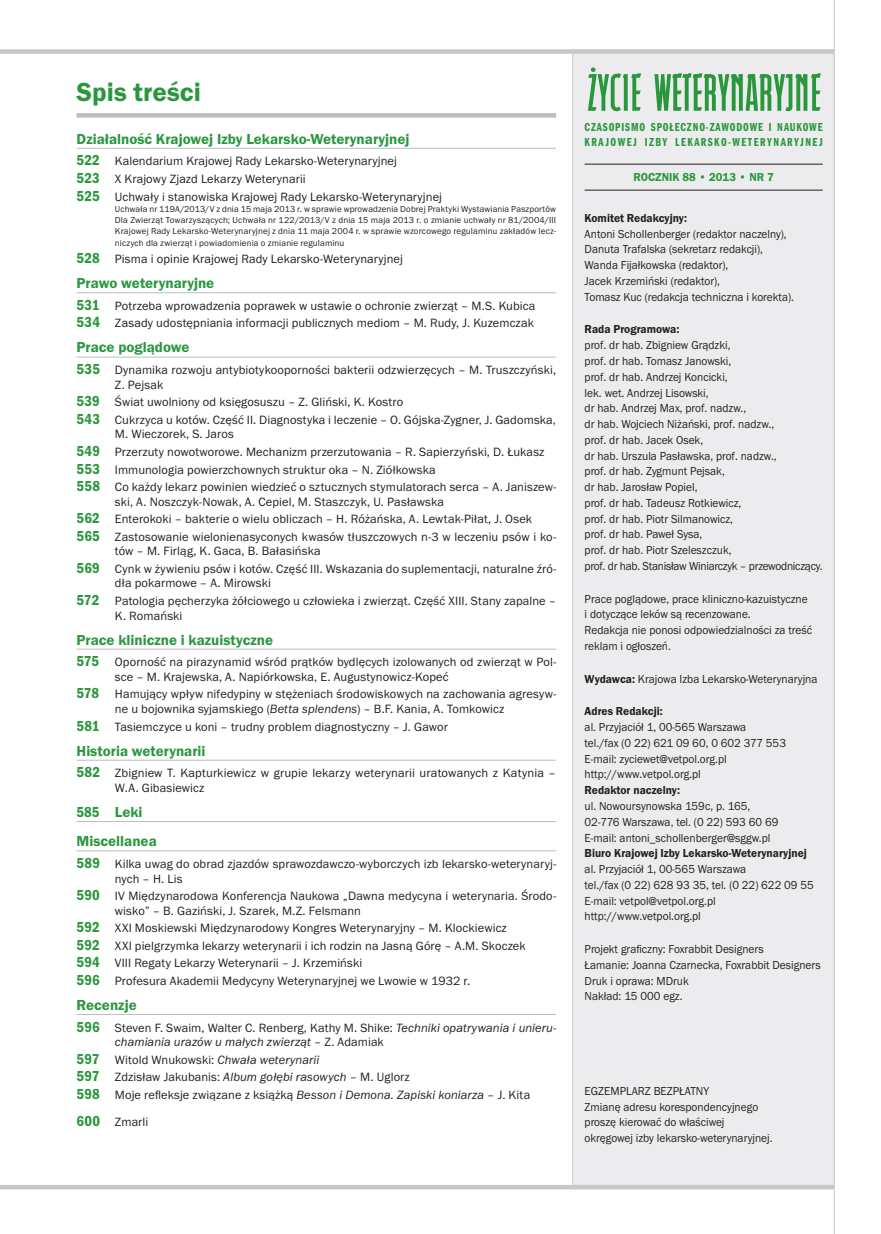
<style>
.page{position:relative;width:881px;height:1234px;background:#fff}
.page>*{position:absolute;margin:0;border:0;box-sizing:border-box;transform-origin:0 0}
.t1{font:600 27px "Franklin Gothic Itc TEE Dm";color:#2a973d}
.t2{font:600 15px/29.2px "Franklin Gothic Itc TEE Dm";color:#2a973d}
.t3{font:12.45px/17.5px "Franklin Gothic Itc TEE";letter-spacing:.01em;color:#231f20}
.t4{font:italic 12.45px/14.5px "Franklin Gothic Itc TEE";letter-spacing:.005em;color:#231f20}
.t5{font:12px/15.8px "Franklin Gothic Itc TEE";color:#231f20;scale:.95 1}
.t6{font:600 12px "Franklin Gothic Itc TEE Dm";color:#231f20;scale:.95 1}
.t7{font:12px/14.4px "Franklin Got Itc TOT Dem Com";letter-spacing:.085em;color:#2a973d}
.t8{font:600 12px "Franklin Gothic Itc TEE Dm";color:#2a973d;scale:.95 1}
.t9{font:9px/11.2px "Franklin Gothic Itc TEE";letter-spacing:.015em;color:#231f20;text-align:justify}
.s1{font-family:"Franklin Got Itc TOT Dem Con";font-size:15px;color:#2a973d}
.s2{font-style:italic}
.s3{font-family:"Franklin Got Itc TOT Dem Con";font-weight:400}
.s4{font-family:"Franklin Got Itc TOT Dem Con";font-style:normal;font-size:15px;color:#2a973d}
.s5{font-style:normal}
.s6{font-family:"Franklin Gothic Itc TEE Dm";font-weight:600}
</style>
<div class="page">
<div style="left:77px;top:113px;width:479px;height:5px;background:#bcbdc0"></div>
<hr style="left:77px;top:148px;width:479px;height:1px;background:#bcbdc0">
<hr style="left:77px;top:292px;width:479px;height:1px;background:#bcbdc0">
<hr style="left:77px;top:356px;width:479px;height:1px;background:#bcbdc0">
<hr style="left:77px;top:648px;width:479px;height:1px;background:#bcbdc0">
<hr style="left:77px;top:759px;width:479px;height:1px;background:#bcbdc0">
<hr style="left:77px;top:821px;width:479px;height:1px;background:#bcbdc0">
<hr style="left:77px;top:850px;width:479px;height:1px;background:#bcbdc0">
<hr style="left:77px;top:1013px;width:479px;height:1px;background:#bcbdc0">
<div style="left:573px;top:49px;width:260px;height:1139px;background:#ececee"></div>
<hr style="left:584px;top:164px;width:238px;height:1px;background:#231f20">
<hr style="left:584px;top:190px;width:238px;height:1px;background:#231f20">
<svg style="left:654px;top:73px;width:166px;height:38px"></svg>
<svg style="left:588px;top:67px;width:53px;height:44px"></svg>
<hr style="left:572px;top:49px;width:1px;height:1137px;background:#c7c8ca">
<hr style="left:833px;top:0;width:1px;height:1233px;background:#c7c8ca">
<div style="left:0;top:49px;width:833px;height:5px;background:#c7c8ca"></div>
<div style="left:0;top:1184px;width:833px;height:5px;background:#c7c8ca"></div>
<h1 class="t1" style="left:77px;top:77px;width:126px">Spis treści</h1>
<p class="t2" style="left:77px;top:124px;width:334px">Działalność Krajowej Izby Lekarsko-Weterynaryjnej</p>
<p class="t3" style="left:77px;top:153px;width:367px"><span class="s1">522</span> Kalendarium Krajowej Rady Lekarsko-Weterynaryjnej<br><span class="s1">523</span> X Krajowy Zjazd Lekarzy Weterynarii<br><span class="s1">525</span> Uchwały i stanowiska Krajowej Rady Lekarsko‑Weterynaryjnej</p>
<p class="t9" style="left:115px;top:203px;width:442px">Uchwała nr 119A/2013/V z dnia 15 maja 2013 r. w sprawie wprowadzenia Dobrej Praktyki Wystawiania Paszportów Dla Zwierząt Towarzyszących; Uchwała nr 122/2013/V z dnia 15 maja 2013 r. o zmianie uchwały nr 81/2004/III Krajowej Rady Lekarsko-Weterynaryjnej z dnia 11 maja 2004 r. w sprawie wzorcowego regulaminu zakładów lecz&shy;niczych dla zwierząt i powiadomienia o zmianie regulaminu</p>
<p class="t3" style="left:77px;top:250px;width:328px"><span class="s1">528</span> Pisma i opinie Krajowej Rady Lekarsko-Weterynaryjnej</p>
<p class="t2" style="left:77px;top:268px;width:139px">Prawo weterynaryjne</p>
<p class="t3" style="left:77px;top:297px;width:460px"><span class="s1">531</span> Potrzeba wprowadzenia poprawek w ustawie o ochronie zwierząt – M.S. Kubica<br><span class="s1">534</span> Zasady udostępniania informacji publicznych mediom – M. Rudy, J. Kuzemczak</p>
<p class="t2" style="left:77px;top:333px;width:114px">Prace poglądowe</p>
<p class="t3" style="left:115px;top:363px;width:442px;line-height:14.5px;text-indent:-38px"><span class="s1">535</span> Dynamika rozwoju antybiotykooporności bakterii odzwierzęcych – M. Truszczyński,<br>Z. Pejsak</p>
<p class="t3" style="left:77px;top:393px;width:480px"><span class="s1">539</span> Świat uwolniony od księgosuszu – Z. Gliński, K. Kostro<br><span class="s1">543</span> Cukrzyca u kotów. Część II. Diagnostyka i leczenie – O. Gójska-Zygner, J. Gadomska,</p>
<p class="t3" style="left:77px;top:425px;width:481px;text-indent:38px">M. Wieczorek, S. Jaros<br><span class="s1">549</span> Przerzuty nowotworowe. Mechanizm przerzutowania – R. Sapierzyński, D. Łukasz <span class="s1">553</span> Immunologia powierzchownych struktur oka – N. Ziółkowska<br><span class="s1">558</span> Co każdy lekarz powinien wiedzieć o sztucznych stymulatorach serca – A. Janiszew-</p>
<p class="t3" style="left:77px;top:493px;width:481px;text-indent:38px">ski, A. Noszczyk-Nowak, A. Cepiel, M. Staszczyk, U. Pasławska<br><span class="s1">562</span> Enterokoki – bakterie o wielu obliczach – H. Różańska, A. Lewtak-Piłat, J. Osek<br><span class="s1">565</span> Zastosowanie wielonienasyconych kwasów tłuszczowych n-3 w leczeniu psów i ko-</p>
<p class="t3" style="left:77px;top:542px;width:481px;text-indent:38px">tów – M. Firląg, K. Gaca, B. Bałasińska<br><span class="s1">569</span> Cynk w żywieniu psów i kotów. Część III. Wskazania do suplementacji, naturalne źró-</p>
<p class="t3" style="left:77px;top:574px;width:481px;text-indent:38px">dła pokarmowe – A. Mirowski<br><span class="s1">572</span> Patologia pęcherzyka żółciowego u człowieka i zwierząt. Część XIII. Stany zapalne –</p>
<p class="t3" style="left:115px;top:606px;width:69px">K. Romański</p>
<p class="t2" style="left:77px;top:625px;width:198px">Prace kliniczne i kazuistyczne</p>
<p class="t3" style="left:115px;top:655px;width:442px;line-height:14.5px;text-indent:-38px"><span class="s1">575</span> Oporność na pirazynamid wśród prątków bydlęcych izolowanych od zwierząt w Pol&shy;sce – M. Krajewska, A. Napiórkowska, E. Augustynowicz-Kopeć</p>
<p class="t3" style="left:115px;top:687px;width:442px;line-height:14.5px;text-indent:-38px"><span class="s1">578</span> Hamujący wpływ nifedypiny w stężeniach środowiskowych na zachowania agresyw&shy;ne u bojownika syjamskiego (<span class="s2">Betta splendens</span>) – B.F. Kania, A. Tomkowicz</p>
<p class="t3" style="left:77px;top:717px;width:372px"><span class="s1">581</span> Tasiemczyce u koni – trudny problem diagnostyczny – J. Gawor</p>
<p class="t2" style="left:77px;top:736px;width:130px">Historia weterynarii</p>
<p class="t3" style="left:115px;top:766px;width:442px;line-height:14.5px;text-indent:-38px"><span class="s1">582</span> Zbigniew T. Kapturkiewicz w grupie lekarzy weterynarii uratowanych z Katynia –<br>W.A. Gibasiewicz</p>
<p class="t2" style="left:77px;top:797px;width:82px"><span class="s3">585</span> Leki<br>Miscellanea</p>
<p class="t3" style="left:115px;top:856px;width:442px;line-height:14.5px;text-indent:-38px"><span class="s1">589</span> Kilka uwag do obrad zjazdów sprawozdawczo-wyborczych izb lekarsko-weterynaryj&shy;nych – H. Lis</p>
<p class="t3" style="left:115px;top:888px;width:442px;line-height:14.5px;text-indent:-38px"><span class="s1">590</span> IV Międzynarodowa Konferencja Naukowa „Dawna medycyna i weterynaria. Środo&shy;wisko” – B. Gaziński, J. Szarek, M.Z. Felsmann</p>
<p class="t3" style="left:77px;top:919px;width:450px"><span class="s1">592</span> XXI Moskiewski Międzynarodowy Kongres Weterynaryjny – M. Klockiewicz <span class="s1">592</span> XXI pielgrzymka lekarzy weterynarii i ich rodzin na Jasną Górę – A.M. Skoczek <span class="s1">594</span> VIII Regaty Lekarzy Weterynarii – J. Krzemiński<br><span class="s1">596</span> Profesura Akademii Medycyny Weterynaryjnej we Lwowie w 1932 r.</p>
<p class="t2" style="left:77px;top:990px;width:62px">Recenzje</p>
<p class="t4" style="left:115px;top:1020px;width:442px;text-indent:-38px"><span class="s4">596</span> <span class="s5">Steven F. Swaim, Walter C. Renberg, Kathy M. Shike:</span> Techniki opatrywania i unieru&shy;chamiania urazów u małych zwierząt <span class="s5">– Z. Adamiak</span></p>
<p class="t3" style="left:77px;top:1050px;width:455px"><span class="s1">597</span> Witold Wnukowski: <span class="s2">Chwała weterynarii<br></span><span class="s1">597</span> Zdzisław Jakubanis: <span class="s2">Album gołębi rasowych</span> – M. Uglorz<br><span class="s1">598</span> Moje refleksje związane z książką <span class="s2">Besson i Demona. Zapiski koniarza</span> – J. Kita</p>
<p class="t3" style="left:77px;top:1113px;width:73px"><span class="s1">600</span> Zmarli</p>
<p class="t7" style="left:584px;top:120px;width:239px">CZASOPISMO SPOŁECZNO-ZAWODOWE I NAUKOWE<br>KRAJOWEJ IZBY LEKARSKO-WETERYNARYJNEJ</p>
<p class="t8" style="left:633px;top:171px;width:149px">ROCZNIK 88 • 2013 • NR 7</p>
<p class="t6" style="left:584px;top:211px;width:109px">Komitet Redakcyjny:</p>
<p class="t5" style="left:584px;top:226px;width:222px">Antoni Schollenberger (redaktor naczelny), Danuta Trafalska (sekretarz redakcji), Wanda Fijałkowska (redaktor),<br>Jacek Krzemiński (redaktor),<br>Tomasz Kuc (redakcja techniczna i korekta).</p>
<p class="t6" style="left:584px;top:323px;width:101px">Rada Programowa:</p>
<p class="t5" style="left:584px;top:337px;width:252px">prof. dr hab. Zbigniew Grądzki,<br>prof. dr hab. Tomasz Janowski,<br>prof. dr hab. Andrzej Koncicki,<br>lek. wet. Andrzej Lisowski,<br>dr hab. Andrzej Max, prof. nadzw.,<br>dr hab. Wojciech Niżański, prof. nadzw.,<br>prof. dr hab. Jacek Osek,<br>dr hab. Urszula Pasławska, prof. nadzw.,<br>prof. dr hab. Zygmunt Pejsak,<br>dr hab. Jarosław Popiel,<br>prof. dr hab. Tadeusz Rotkiewicz,<br>prof. dr hab. Piotr Silmanowicz,<br>prof. dr hab. Paweł Sysa,<br>prof. dr hab. Piotr Szeleszczuk,<br>prof. dr hab. Stanisław Winiarczyk – przewodniczący.</p>
<p class="t5" style="left:584px;top:590px;width:241px">Prace poglądowe, prace kliniczno-kazuistyczne i dotyczące leków są recenzowane.<br>Redakcja nie ponosi odpowiedzialności za treść reklam i ogłoszeń.</p>
<p class="t5" style="left:584px;top:670px;width:246px"><span class="s6">Wydawca:</span> Krajowa Izba Lekarsko-Weterynaryjna</p>
<p class="t6" style="left:584px;top:704px;width:84px">Adres Redakcji:</p>
<p class="t5" style="left:584px;top:719px;width:213px">al. Przyjaciół 1, 00-565 Warszawa<br>tel./fax (0 22) 621 09 60, 0 602 377 553<br>E-mail: zyciewet@vetpol.org.pl http://www.vetpol.org.pl</p>
<p class="t6" style="left:584px;top:783px;width:102px">Redaktor naczelny:</p>
<p class="t5" style="left:584px;top:798px;width:205px">ul. Nowoursynowska 159c, p. 165,<br>02-776 Warszawa, tel. (0 22) 593 60 69<br>E-mail: antoni_schollenberger@sggw.pl</p>
<p class="t6" style="left:584px;top:846px;width:235px">Biuro Krajowej Izby Lekarsko-Weterynaryjnej</p>
<p class="t5" style="left:584px;top:861px;width:243px">al. Przyjaciół 1, 00-565 Warszawa<br>tel./fax (0 22) 628 93 35, tel. (0 22) 622 09 55<br>E-mail: vetpol@vetpol.org.pl http://www.vetpol.org.pl</p>
<p class="t5" style="left:584px;top:941px;width:250px">Projekt graficzny: Foxrabbit Designers<br>Łamanie: Joanna Czarnecka, Foxrabbit Designers<br>Druk i oprawa: MDruk<br>Nakład: 15 000 egz.</p>
<p class="t5" style="left:584px;top:1082px;width:199px">EGZEMPLARZ BEZPŁATNY<br>Zmianę adresu korespondencyjnego proszę kierować do właściwej okręgowej izby lekarsko-weterynaryjnej.</p>
</div>
